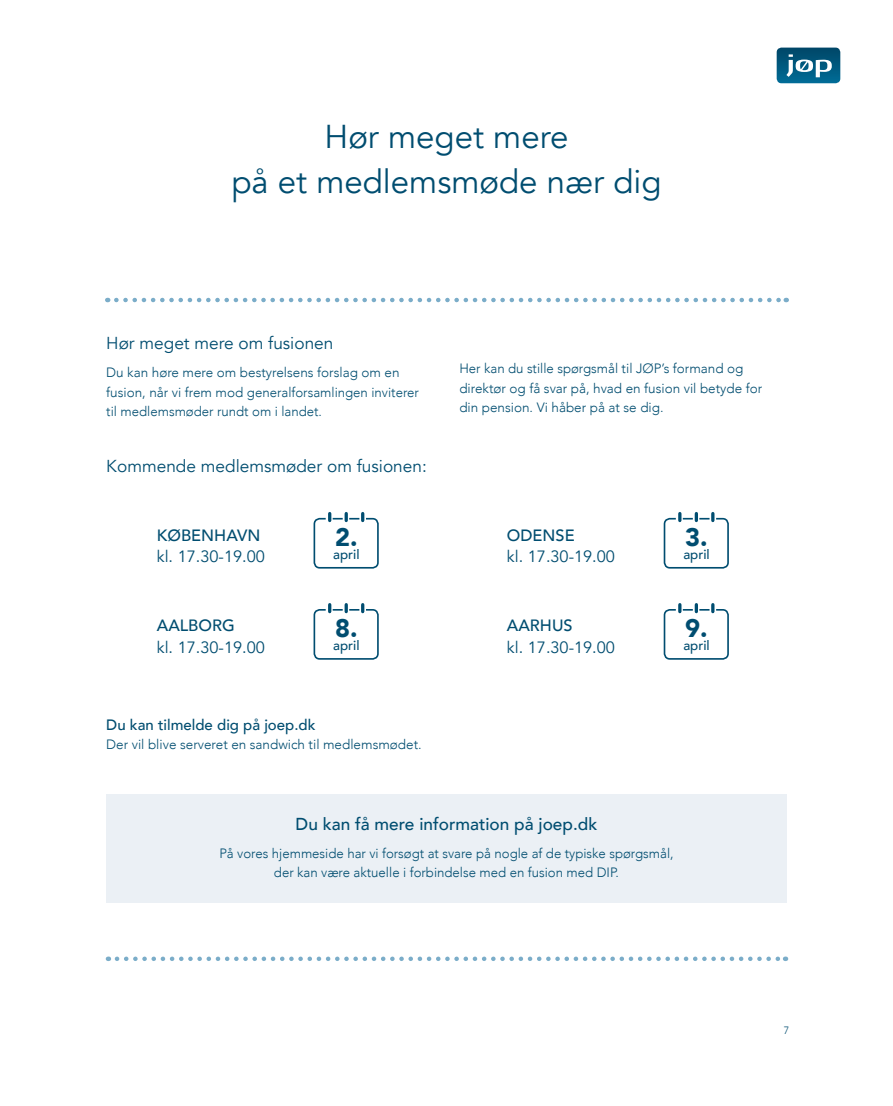
<style>
.page{position:relative;width:893px;height:1106px;background:#fff}
.page>*{position:absolute;margin:0;border:0;box-sizing:border-box;transform-origin:0 0}
.t1{font:33px/45px "Avenir";color:#004d70;text-align:center}
.t2{font:900 25.35px "Avenir";color:#004d70}
.t3{font:17.25px "Avenir";color:#004d70}
.t4{font:500 17.25px "Avenir";color:#004d70}
.t5{font:16.35px "Avenir";color:#004d70}
.t6{font:500 16.35px "Avenir";color:#004d70}
.t7{font:500 15px "Avenir";color:#004d70}
.t8{font:300 13.5px/19.5px "Avenir";color:#004d70}
.t9{font:500 13.35px "Avenir";color:#004d70}
.t10{font:300 10.65px "Avenir";color:#004d70}
</style>
<div class="page">
<svg style="left:117px;top:956px;width:669px;height:5px"></svg>
<svg style="left:116px;top:298px;width:671px;height:4px"></svg>
<div style="left:314px;top:518px;width:65px;height:50px;border:2px solid #004d70;border-radius:5px"></div>
<svg style="left:328px;top:513px;width:36px;height:7px"></svg>
<div style="left:664px;top:518px;width:65px;height:50px;border:2px solid #004d70;border-radius:5px"></div>
<svg style="left:678px;top:513px;width:36px;height:7px"></svg>
<div style="left:314px;top:609px;width:65px;height:50px;border:2px solid #004d70;border-radius:5px"></div>
<svg style="left:328px;top:604px;width:36px;height:7px"></svg>
<div style="left:664px;top:609px;width:65px;height:50px;border:2px solid #004d70;border-radius:5px"></div>
<svg style="left:678px;top:604px;width:36px;height:7px"></svg>
<div style="left:106px;top:794px;width:681px;height:109px;background:#ebf0f5"></div>
<svg style="left:777px;top:48px;width:63px;height:35px;background:#2a7493"></svg>
<h1 class="t1" style="left:231px;top:114px;width:432px">Hør meget mere<br>på et medlemsmøde nær dig</h1>
<p class="t3" style="left:106px;top:333px;width:229px">Hør meget mere om fusionen</p>
<p class="t8" style="left:106px;top:363px;width:314px">Du kan høre mere om bestyrelsens forslag om en fusion, når vi frem mod generalforsamlingen inviterer til medlemsmøder rundt om i landet.</p>
<p class="t8" style="left:459px;top:359px;width:304px">Her kan du stille spørgsmål til JØP’s formand og direktør og få svar på, hvad en fusion vil betyde for din pension. Vi håber på at se dig.</p>
<p class="t3" style="left:106px;top:456px;width:322px">Kommende medlemsmøder om fusionen:</p>
<p class="t6" style="left:157px;top:521px;width:105px">KØBENHAVN</p>
<p class="t5" style="left:157px;top:547px;width:110px">kl. 17.30-19.00</p>
<p class="t6" style="left:157px;top:611px;width:80px">AALBORG</p>
<p class="t5" style="left:157px;top:637px;width:110px">kl. 17.30-19.00</p>
<h2 class="t2" style="left:335px;top:515px;width:24px">2.</h2>
<p class="t9" style="left:333px;top:543px;width:28px">april</p>
<h2 class="t2" style="left:335px;top:606px;width:24px">8.</h2>
<p class="t9" style="left:333px;top:634px;width:28px">april</p>
<p class="t7" style="left:106px;top:711px;width:211px">Du kan tilmelde dig på joep.dk</p>
<p class="t8" style="left:106px;top:734px;width:317px">Der vil blive serveret en sandwich til medlemsmødet.</p>
<p class="t6" style="left:507px;top:521px;width:69px">ODENSE</p>
<p class="t5" style="left:507px;top:547px;width:110px">kl. 17.30-19.00</p>
<p class="t6" style="left:507px;top:611px;width:67px">AARHUS</p>
<p class="t5" style="left:507px;top:637px;width:110px">kl. 17.30-19.00</p>
<h2 class="t2" style="left:685px;top:515px;width:24px">3.</h2>
<p class="t9" style="left:683px;top:543px;width:28px">april</p>
<h2 class="t2" style="left:685px;top:606px;width:24px">9.</h2>
<p class="t9" style="left:683px;top:634px;width:28px">april</p>
<p class="t4" style="left:296px;top:808px;width:303px">Du kan få mere information på joep.dk</p>
<p class="t8" style="left:219px;top:843px;width:456px;text-align:center">På vores hjemmeside har vi forsøgt at svare på nogle af de typiske spørgsmål, der kan være aktuelle i forbindelse med en fusion med DIP.</p>
<p class="t10" style="left:784px;top:1023px;width:7px">7</p>
</div>
